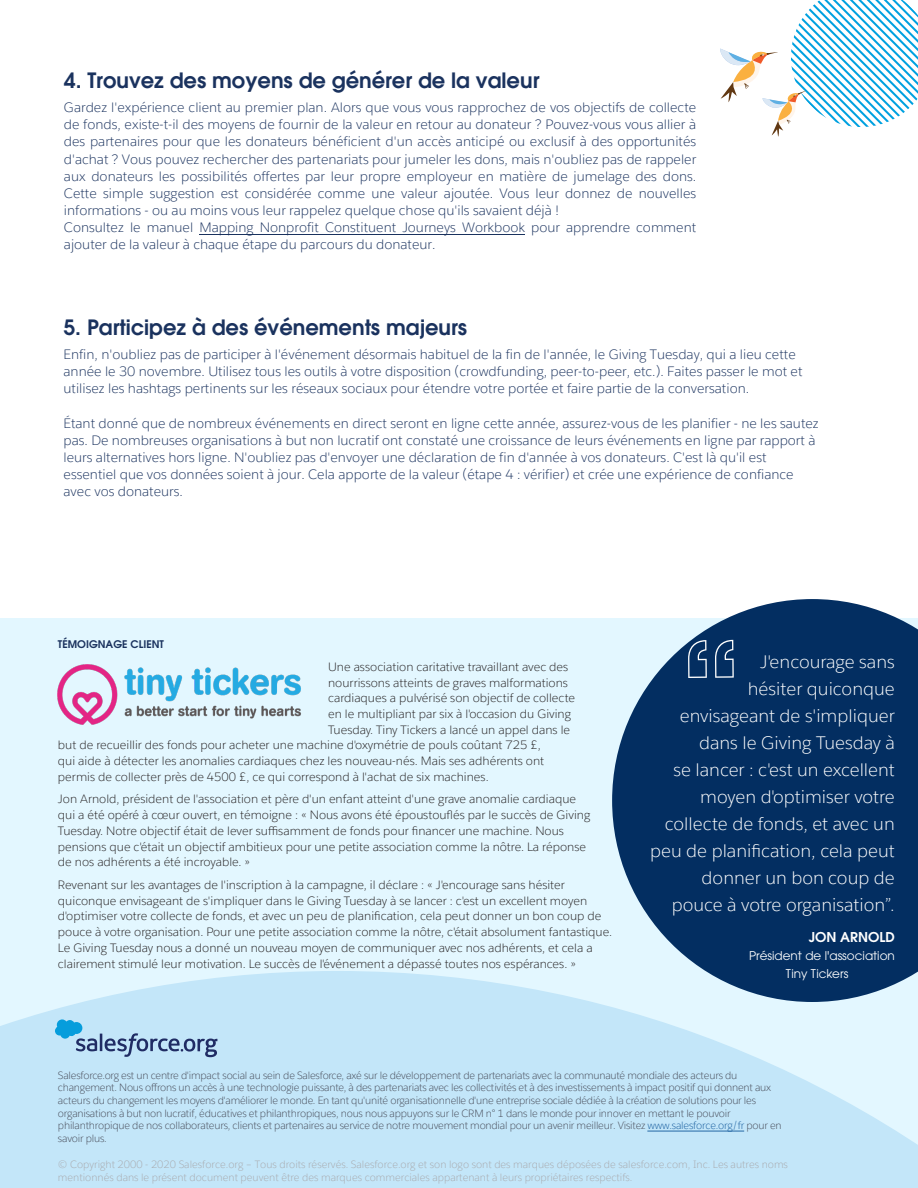
<style>
.page{position:relative;width:918px;height:1188px;background:#fff}
.page>*{position:absolute;margin:0;border:0;box-sizing:border-box;transform-origin:0 0}
.t1{font:600 21px "ITC Avant Garde Pro";color:#1a325e}
.t2{font:300 18px/27px "Salesforce Sans";color:#fff;text-align:right}
.t3{font:300 13.5px/17.1px "Salesforce Sans";color:#1a325e}
.t4{font:600 13.5px "ITC Avant Garde Pro";color:#fff}
.t5{font:300 12px/15.8px "Salesforce Sans";color:#231f20}
.t6{font:12px/18px "ITC Avant Garde Pro";color:#fff}
.t7{font:300 10.5px/12.6px "Salesforce Sans";letter-spacing:-.02em;color:#474b58}
.t8{font:300 10.5px/12.6px "Salesforce Sans";color:#a8a9ad}
.t9{font:600 10.5px "ITC Avant Garde Pro";color:#1a325e}
.s1{color:#175d9e}
</style>
<div class="page">
<div style="left:0;top:619px;width:918px;height:569px;background:#e3f7ff"></div>
<svg style="left:0;top:971px;width:918px;height:217px;fill:#c3e6f9"></svg>
<svg style="left:55px;top:1019px;width:162px;height:38px;background:#9ec5e0"></svg>
<svg style="left:720px;top:0;width:198px;height:137px"></svg>
<svg style="left:612px;top:599px;width:306px;height:403px;fill:#032e61"></svg>
<svg style="left:688px;top:640px;width:46px;height:38px;background:#2e517c"></svg>
<img style="left:58px;top:665px;width:243px;height:59px">
<hr style="left:647px;top:1131px;width:97px;height:1px;background:#175d9e">
<hr style="left:199px;top:234px;width:326px;height:1px;background:#1a325e">
<p class="t1" style="left:64px;top:66px;width:477px">4. Trouvez des moyens de générer de la valeur</p>
<p class="t3" style="left:64px;top:99px;width:634px">Gardez l'expérience client au premier plan. Alors que vous vous rapprochez de vos objectifs de collecte de fonds, existe-t-il des moyens de fournir de la valeur en retour au donateur ? Pouvez-vous vous allier à des partenaires pour que les donateurs bénéficient d'un accès anticipé ou exclusif à des opportunités d'achat ? Vous pouvez rechercher des partenariats pour jumeler les dons, mais n'oubliez pas de rappeler aux donateurs les possibilités offertes par leur propre employeur en matière de jumelage des dons.<br>Cette simple suggestion est considérée comme une valeur ajoutée. Vous leur donnez de nouvelles informations - ou au moins vous leur rappelez quelque chose qu'ils savaient déjà !<br>Consultez le manuel Mapping Nonprofit Constituent Journeys Workbook pour apprendre comment ajouter de la valeur à chaque étape du parcours du donateur.</p>
<p class="t1" style="left:64px;top:313px;width:405px">5. Participez à des événements majeurs</p>
<p class="t3" style="left:64px;top:346px;width:740px">Enfin, n'oubliez pas de participer à l'événement désormais habituel de la fin de l'année, le Giving Tuesday, qui a lieu cette année le 30 novembre. Utilisez tous les outils à votre disposition (crowdfunding, peer-to-peer, etc.). Faites passer le mot et utilisez les hashtags pertinents sur les réseaux sociaux pour étendre votre portée et faire partie de la conversation.</p>
<p class="t3" style="left:64px;top:415px;width:757px">Étant donné que de nombreux événements en direct seront en ligne cette année, assurez-vous de les planifier - ne les sautez pas. De nombreuses organisations à but non lucratif ont constaté une croissance de leurs événements en ligne par rapport à leurs alternatives hors ligne. N'oubliez pas d'envoyer une déclaration de fin d'année à vos donateurs. C'est là qu'il est essentiel que vos données soient à jour. Cela apporte de la valeur (étape 4 : vérifier) et crée une expérience de confiance avec vos donateurs.</p>
<p class="t9" style="left:58px;top:638px;width:108px">TÉMOIGNAGE CLIENT</p>
<p class="t5" style="left:328px;top:659px;width:242px">Une association caritative travaillant avec des</p>
<p class="t5" style="left:328px;top:674px;width:241px">nourrissons atteints de graves malformations</p>
<p class="t5" style="left:328px;top:690px;width:249px">cardiaques a pulvérisé son objectif de collecte</p>
<p class="t5" style="left:328px;top:706px;width:245px">en le multipliant par six à l'occasion du Giving</p>
<p class="t5" style="left:328px;top:722px;width:244px">Tuesday. Tiny Tickers a lancé un appel dans le</p>
<p class="t5" style="left:58px;top:737px;width:484px">but de recueillir des fonds pour acheter une machine d'oxymétrie de pouls coûtant 725 £,</p>
<p class="t5" style="left:58px;top:753px;width:488px">qui aide à détecter les anomalies cardiaques chez les nouveau-nés. Mais ses adhérents ont</p>
<p class="t5" style="left:58px;top:769px;width:432px">permis de collecter près de 4500 £, ce qui correspond à l'achat de six machines.</p>
<p class="t5" style="left:58px;top:791px;width:534px">Jon Arnold, président de l'association et père d'un enfant atteint d'une grave anomalie cardiaque qui a été opéré à cœur ouvert, en témoigne : « Nous avons été époustouflés par le succès de Giving Tuesday. Notre objectif était de lever suffisamment de fonds pour financer une machine. Nous pensions que c'était un objectif ambitieux pour une petite association comme la nôtre. La réponse de nos adhérents a été incroyable. »</p>
<p class="t5" style="left:58px;top:877px;width:556px">Revenant sur les avantages de l'inscription à la campagne, il déclare : « J'encourage sans hésiter quiconque envisageant de s'impliquer dans le Giving Tuesday à se lancer : c'est un excellent moyen d'optimiser votre collecte de fonds, et avec un peu de planification, cela peut donner un bon coup de pouce à votre organisation. Pour une petite association comme la nôtre, c'était absolument fantastique.<br>Le Giving Tuesday nous a donné un nouveau moyen de communiquer avec nos adhérents, et cela a clairement stimulé leur motivation. Le succès de l'événement a dépassé toutes nos espérances. »</p>
<p class="t2" style="left:650px;top:648px;width:246px">J'encourage sans<br>hésiter quiconque envisageant de s'impliquer dans le Giving Tuesday à<br>se lancer : c'est un excellent moyen d'optimiser votre collecte de fonds, et avec un peu de planification, cela peut donner un bon coup de pouce à votre organisation”.</p>
<p class="t4" style="left:809px;top:928px;width:88px">JON ARNOLD</p>
<p class="t6" style="left:786px;top:947px;width:110px;text-indent:-37px">Président de l'association<br>Tiny Tickers</p>
<p class="t7" style="left:58px;top:1069px;width:725px">Salesforce.org est un centre d'impact social au sein de Salesforce, axé sur le développement de partenariats avec la communauté mondiale des acteurs du changement. Nous offrons un accès à une technologie puissante, à des partenariats avec les collectivités et à des investissements à impact positif qui donnent aux acteurs du changement les moyens d'améliorer le monde. En tant qu'unité organisationnelle d'une entreprise sociale dédiée à la création de solutions pour les organisations à but non lucratif, éducatives et philanthropiques, nous nous appuyons sur le CRM n° 1 dans le monde pour innover en mettant le pouvoir philanthropique de nos collaborateurs, clients et partenaires au service de notre mouvement mondial pour un avenir meilleur. Visitez <span class="s1">www.salesforce.org/fr</span> pour en savoir plus.</p>
<p class="t8" style="left:58px;top:1158px;width:732px">© Copyright 2000 - 2020 Salesforce.org – Tous droits réservés. Salesforce.org et son logo sont des marques déposées de salesforce.com, Inc. Les autres noms mentionnés dans le présent document peuvent être des marques commerciales appartenant à leurs propriétaires respectifs.</p>
</div>
